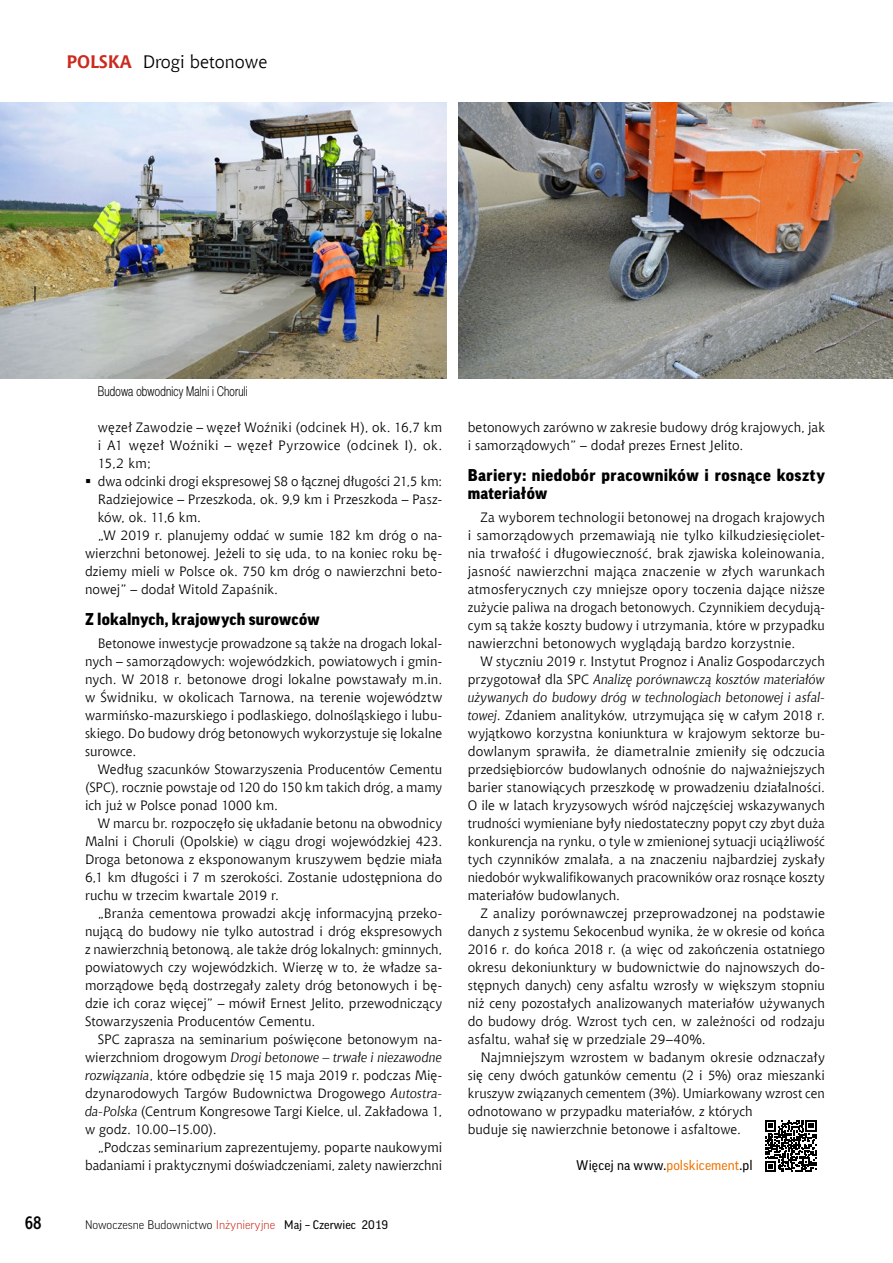
<style>
.page{position:relative;width:893px;height:1263px;background:#fff}
.page>*{position:absolute;margin:0;border:0;box-sizing:border-box;transform-origin:0 0}
.t1{font:18px "Chianti EU";color:#000}
.t2{font:700 18px "Chianti EU";color:#cb2a1d}
.t3{font:700 18px "Aerton Cnd EFN";color:#000}
.t4{font:900 16.5px/18px "Good Pro";letter-spacing:.02em;color:#000}
.t5{font:13.5px/18px "Chianti EU";letter-spacing:.005em;color:#000;text-align:justify}
.t6{font:13.5px "Chianti EU";letter-spacing:.025em;color:#000}
.t7{font:13.5px "Chianti EU";letter-spacing:.03em;color:#000}
.t8{font:13.5px "Switzer Cnd EFN Light";letter-spacing:.015em;color:#000;scale:.9 1}
.t9{font:13.5px "Good Pro";letter-spacing:.01em;color:#000}
.t10{font:300 12px "Good Pro";color:#000}
.s1{font-weight:700;color:#cb2a1d}
.s2{font-style:italic}
.s3{color:#cb2a1d}
.s4{font-weight:400}
.s5{color:#f07300}
</style>
<div class="page">
<img style="left:0;top:102px;width:446px;height:276px">
<img style="left:458px;top:102px;width:435px;height:276px">
<svg style="left:765px;top:1120px;width:51px;height:51px"></svg>
<h1 class="t2" style="left:66px;top:51px;width:12px">POLSK</h1>
<h1 class="t1" style="left:120px;top:51px;width:149px"><span class="s1">A</span> Drogi betonowe</h1>
<p class="t8" style="left:98px;top:383px;width:168px">Budowa obwodnicy Malni i Choruli</p>
<p class="t6" style="left:98px;top:419px;width:346px">węzeł Zawodzie – węzeł Woźniki (odcinek H), ok. 16,7 km</p>
<p class="t7" style="left:98px;top:437px;width:346px">i A1 węzeł Woźniki – węzeł Pyrzowice (odcinek I), ok.</p>
<p class="t5" style="left:98px;top:454px;width:55px">15,2 km;</p>
<p class="t5" style="left:98px;top:472px;width:346px">dwa odcinki drogi ekspresowej S8 o łącznej długości 21,5 km:</p>
<p class="t5" style="left:98px;top:490px;width:346px">Radziejowice – Przeszkoda, ok. 9,9 km i Przeszkoda – Pasz-</p>
<p class="t5" style="left:98px;top:508px;width:105px">ków, ok. 11,6 km.</p>
<p class="t5" style="left:98px;top:526px;width:346px">„W 2019 r. planujemy oddać w sumie 182 km dróg o na-</p>
<p class="t5" style="left:85px;top:544px;width:359px">wierzchni betonowej. Jeżeli to się uda, to na koniec roku bę-</p>
<p class="t5" style="left:85px;top:562px;width:359px">dziemy mieli w Polsce ok. 750 km dróg o nawierzchni beto-</p>
<p class="t5" style="left:85px;top:580px;width:195px">nowej” – dodał Witold Zapaśnik.</p>
<p class="t4" style="left:85px;top:610px;width:236px">Z lokalnych, krajowych surowców</p>
<p class="t5" style="left:85px;top:634px;width:359px;text-indent:13px">Betonowe inwestycje prowadzone są także na drogach lokal&shy;nych – samorządowych: wojewódzkich, powiatowych i gmin&shy;nych. W 2018 r. betonowe drogi lokalne powstawały m.in. w Świdniku, w okolicach Tarnowa, na terenie województw warmińsko-mazurskiego i podlaskiego, dolnośląskiego i lubu&shy;skiego. Do budowy dróg betonowych wykorzystuje się lokalne surowce.</p>
<p class="t5" style="left:85px;top:760px;width:359px;text-indent:13px">Według szacunków Stowarzyszenia Producentów Cementu (SPC), rocznie powstaje od 120 do 150 km takich dróg, a mamy ich już w Polsce ponad 1000 km.</p>
<p class="t5" style="left:85px;top:814px;width:359px;text-indent:13px">W marcu br. rozpoczęło się układanie betonu na obwodnicy Malni i Choruli (Opolskie) w ciągu drogi wojewódzkiej 423.<br>Droga betonowa z eksponowanym kruszywem będzie miała 6,1 km długości i 7 m szerokości. Zostanie udostępniona do ruchu w trzecim kwartale 2019 r.</p>
<p class="t5" style="left:85px;top:904px;width:359px;text-indent:13px">„Branża cementowa prowadzi akcję informacyjną przeko&shy;nującą do budowy nie tylko autostrad i dróg ekspresowych z nawierzchnią betonową, ale także dróg lokalnych: gminnych, powiatowych czy wojewódzkich. Wierzę w to, że władze sa&shy;morządowe będą dostrzegały zalety dróg betonowych i bę&shy;dzie ich coraz więcej” – mówił Ernest Jelito, przewodniczący Stowarzyszenia Producentów Cementu.</p>
<p class="t5" style="left:85px;top:1030px;width:359px;text-indent:13px">SPC zaprasza na seminarium poświęcone betonowym na&shy;wierzchniom drogowym <span class="s2">Drogi betonowe – trwałe i niezawodne rozwiązania</span>, które odbędzie się 15 maja 2019 r. podczas Mię&shy;dzynarodowych Targów Budownictwa Drogowego <span class="s2">Autostra&shy;da-Polska</span> (Centrum Kongresowe Targi Kielce, ul. Zakładowa 1, w godz. 10.00–15.00).</p>
<p class="t5" style="left:85px;top:1138px;width:359px;text-align:right">„Podczas seminarium zaprezentujemy, poparte naukowymi badaniami i praktycznymi doświadczeniami, zalety nawierzchni</p>
<h1 class="t3" style="left:25px;top:1212px;width:18px">68</h1>
<p class="t10" style="left:85px;top:1218px;width:305px">Nowoczesne Budownictwo <span class="s3">Inżynieryjne</span> <span class="s4">Maj – Czerwiec 2019</span></p>
<p class="t5" style="left:468px;top:418px;width:359px">betonowych zarówno w zakresie budowy dróg krajowych, jak i samorządowych” – dodał prezes Ernest Jelito.</p>
<p class="t4" style="left:468px;top:466px;width:359px">Bariery: niedobór pracowników i rosnące koszty materiałów</p>
<p class="t5" style="left:468px;top:508px;width:359px;text-indent:13px">Za wyborem technologii betonowej na drogach krajowych i samorządowych przemawiają nie tylko kilkudziesięciolet&shy;nia trwałość i długowieczność, brak zjawiska koleinowania, jasność nawierzchni mająca znaczenie w złych warunkach atmosferycznych czy mniejsze opory toczenia dające niższe zużycie paliwa na drogach betonowych. Czynnikiem decydują&shy;cym są także koszty budowy i utrzymania, które w przypadku nawierzchni betonowych wyglądają bardzo korzystnie.</p>
<p class="t5" style="left:468px;top:652px;width:359px;text-indent:13px">W styczniu 2019 r. Instytut Prognoz i Analiz Gospodarczych przygotował dla SPC <span class="s2">Analizę porównawczą kosztów materiałów używanych do budowy dróg w technologiach betonowej i asfal&shy;towej</span>. Zdaniem analityków, utrzymująca się w całym 2018 r. wyjątkowo korzystna koniunktura w krajowym sektorze bu&shy;dowlanym sprawiła, że diametralnie zmieniły się odczucia przedsiębiorców budowlanych odnośnie do najważniejszych barier stanowiących przeszkodę w prowadzeniu działalności.<br>O ile w latach kryzysowych wśród najczęściej wskazywanych trudności wymieniane były niedostateczny popyt czy zbyt duża konkurencja na rynku, o tyle w zmienionej sytuacji uciążliwość tych czynników zmalała, a na znaczeniu najbardziej zyskały niedobór wykwalifikowanych pracowników oraz rosnące koszty materiałów budowlanych.</p>
<p class="t5" style="left:468px;top:904px;width:359px;text-indent:13px">Z analizy porównawczej przeprowadzonej na podstawie danych z systemu Sekocenbud wynika, że w okresie od końca 2016 r. do końca 2018 r. (a więc od zakończenia ostatniego okresu dekoniunktury w budownictwie do najnowszych do&shy;stępnych danych) ceny asfaltu wzrosły w większym stopniu niż ceny pozostałych analizowanych materiałów używanych do budowy dróg. Wzrost tych cen, w zależności od rodzaju asfaltu, wahał się w przedziale 29–40%.</p>
<p class="t5" style="left:468px;top:1048px;width:359px;text-align:left;text-indent:13px">Najmniejszym wzrostem w badanym okresie odznaczały się ceny dwóch gatunków cementu (2 i 5%) oraz mieszanki kruszyw związanych cementem (3%). Umiarkowany wzrost cen odnotowano w przypadku materiałów, z których<br>buduje się nawierzchnie betonowe i asfaltowe.</p>
<p class="t9" style="left:576px;top:1157px;width:178px">Więcej na www.<span class="s5">polskicement</span>.pl</p>
</div>
